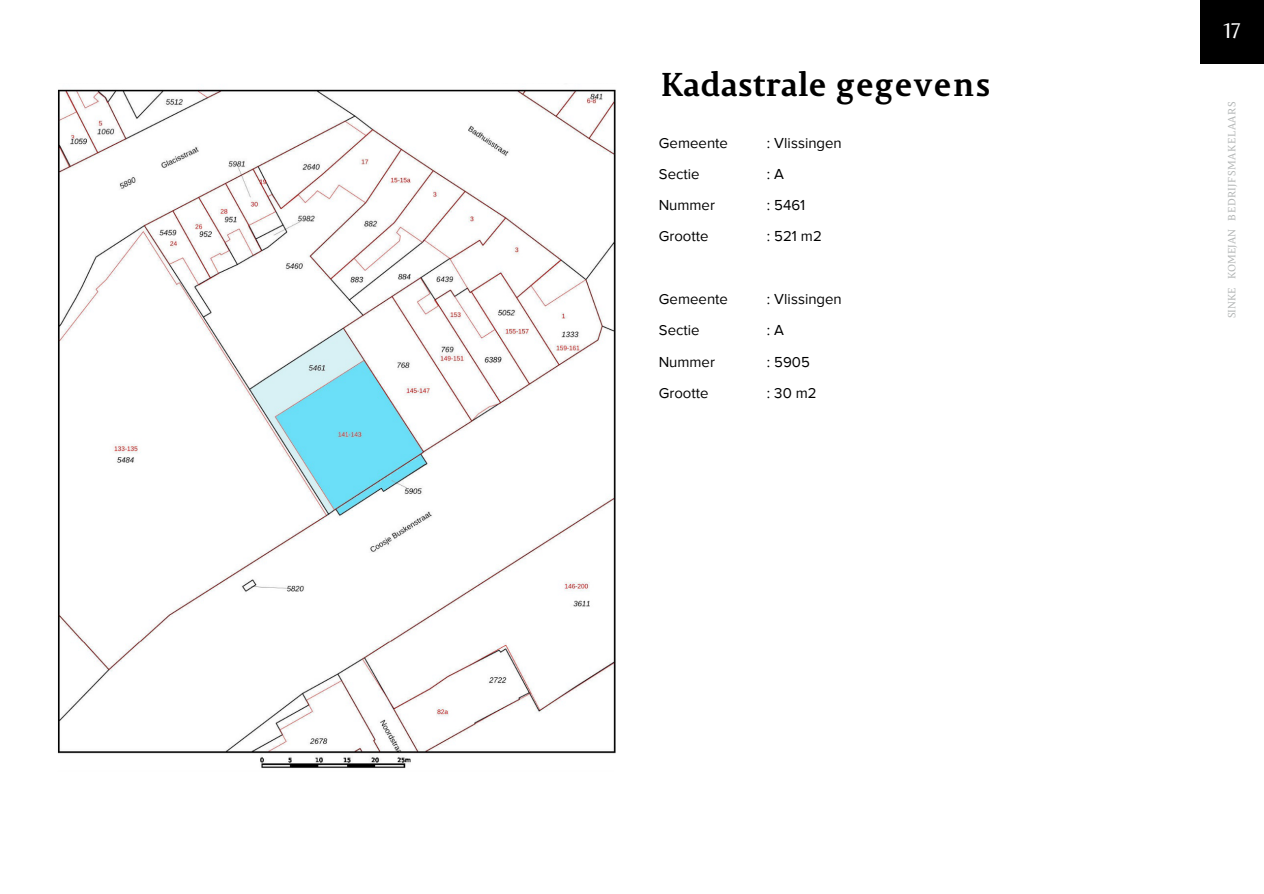
<style>
.page{position:relative;width:1264px;height:894px;background:#fff}
.page>*{position:absolute;margin:0;border:0;box-sizing:border-box;transform-origin:0 0}
.t1{font:700 33px "Permian Serif Typeface";color:#000}
.t2{font:21px "Permian Serif Typeface";color:#fff}
.t3{font:15px "Proxima Nova";color:#000}
.t4{font:10.5px "Permian Serif Typeface";letter-spacing:.045em;color:#b2b5b5}
</style>
<div class="page">
<div style="left:46px;top:62px;width:20px;height:44px;border:3px solid #fff;border-radius:50%"></div>
<div style="left:23px;top:42px;width:45px;height:23px;background:#fff;border:3px solid #fff;border-radius:3px"></div>
<div style="left:1199px;top:0;width:64px;height:64px;background:#000"></div>
<img style="left:56px;top:84px;width:560px;height:687px">
<h2 class="t1" style="left:660px;top:57px;width:331px">Kadastrale gegevens</h2>
<p class="t3" style="left:658px;top:134px;width:71px">Gemeente</p>
<p class="t3" style="left:766px;top:134px;width:76px">: Vlissingen</p>
<p class="t3" style="left:658px;top:165px;width:42px">Sectie</p>
<p class="t3" style="left:766px;top:165px;width:19px">: A</p>
<p class="t3" style="left:658px;top:197px;width:58px">Nummer</p>
<p class="t3" style="left:766px;top:197px;width:40px">: 5461</p>
<p class="t3" style="left:658px;top:228px;width:51px">Grootte</p>
<p class="t3" style="left:766px;top:228px;width:56px">: 521 m2</p>
<p class="t3" style="left:658px;top:290px;width:71px">Gemeente</p>
<p class="t3" style="left:766px;top:290px;width:76px">: Vlissingen</p>
<p class="t3" style="left:658px;top:321px;width:42px">Sectie</p>
<p class="t3" style="left:766px;top:321px;width:19px">: A</p>
<p class="t3" style="left:658px;top:353px;width:58px">Nummer</p>
<p class="t3" style="left:766px;top:353px;width:45px">: 5905</p>
<p class="t3" style="left:658px;top:384px;width:51px">Grootte</p>
<p class="t3" style="left:766px;top:384px;width:51px">: 30 m2</p>
<h2 class="t2" style="left:1222px;top:15px;width:19px">17</h2>
<p class="t4" style="left:1223px;top:318px;width:218px;rotate:-90deg">SINKE KOMEJAN BEDRIJFSMAKELAARS</p>
</div>
